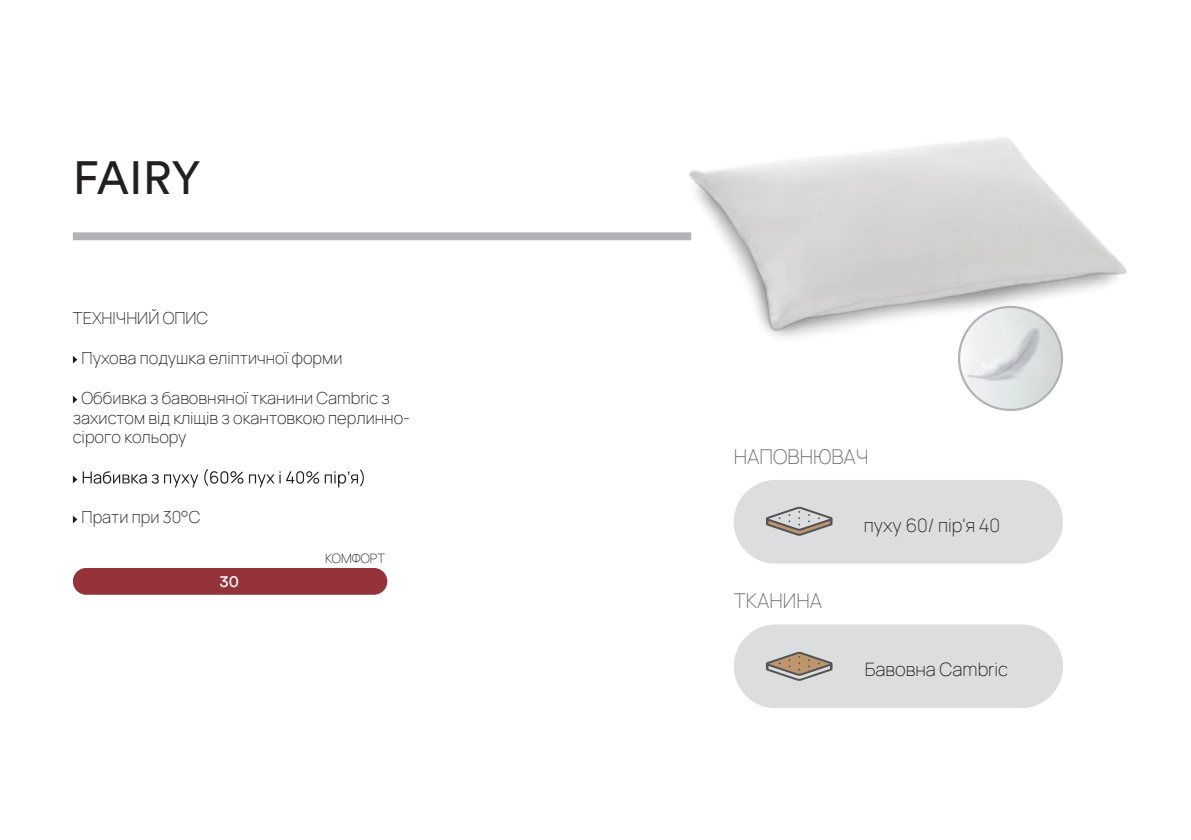
<style>
.page{position:relative;width:1191px;height:840px;background:#fff}
.page>*{position:absolute;margin:0;border:0;box-sizing:border-box;transform-origin:0 0}
.t1{font:46.2px "Circular Std";letter-spacing:.005em;color:#231f20}
.t2{font:200 20.4px "Manrope";color:#6c6d70}
.t3{font:200 18.4px "Manrope";color:#231f20}
.t4{font:200 16.6px/20px "Manrope";color:#231f20}
.t5{font:16.6px "Circular Std";color:#fff}
.t6{font:200 13px "Manrope";color:#231f20}
</style>
<div class="page">
<img style="left:573px;top:137px;width:554px;height:214px">
<img style="left:959px;top:307px;width:103px;height:102px;border-radius:51px">
<div style="left:958px;top:306px;width:105px;height:105px;border:2px solid #b2b3b7;border-radius:50%"></div>
<div style="left:73px;top:232px;width:618px;height:8px;background:#b2b3b7"></div>
<div style="left:733px;top:479px;width:330px;height:84px;background:#dcdddf;border-radius:42px"></div>
<svg style="left:766px;top:506px;width:66px;height:29px"></svg>
<div style="left:734px;top:624px;width:329px;height:83px;background:#dcdddf;border-radius:42px"></div>
<svg style="left:766px;top:651px;width:66px;height:29px"></svg>
<div style="left:73px;top:567px;width:314px;height:27px;background:#95333a;border-radius:13px"></div>
<svg style="left:73px;top:356px;width:4px;height:7px"></svg>
<svg style="left:73px;top:396px;width:4px;height:7px"></svg>
<svg style="left:73px;top:475px;width:4px;height:8px"></svg>
<svg style="left:83px;top:469px;width:281px;height:18px"></svg>
<svg style="left:73px;top:515px;width:4px;height:8px"></svg>
<p class="t1" style="left:73px;top:149px;width:129px">FAIRY</p>
<p class="t4" style="left:73px;top:307px;width:137px">ТЕХНІЧНИЙ ОПИС</p>
<p class="t4" style="left:82px;top:346px;width:262px">Пухова подушка еліптичної форми</p>
<p class="t4" style="left:73px;top:386px;width:339px;text-indent:9px">Оббивка з бавовняної тканини Cambric з захистом від кліщів з окантовкою перлинно&shy;сірого кольору</p>
<p class="t4" style="left:82px;top:506px;width:120px">Прати при 30°C</p>
<p class="t5" style="left:219px;top:570px;width:21px">30</p>
<p class="t6" style="left:325px;top:548px;width:61px">КОМФОРТ</p>
<p class="t2" style="left:733px;top:442px;width:136px">НАПОВНЮВАЧ</p>
<p class="t2" style="left:734px;top:586px;width:90px">ТКАНИНА</p>
<p class="t3" style="left:864px;top:511px;width:138px">пуху 60/ пір'я 40</p>
<p class="t3" style="left:864px;top:656px;width:145px">Бавовна Cambric</p>
</div>
